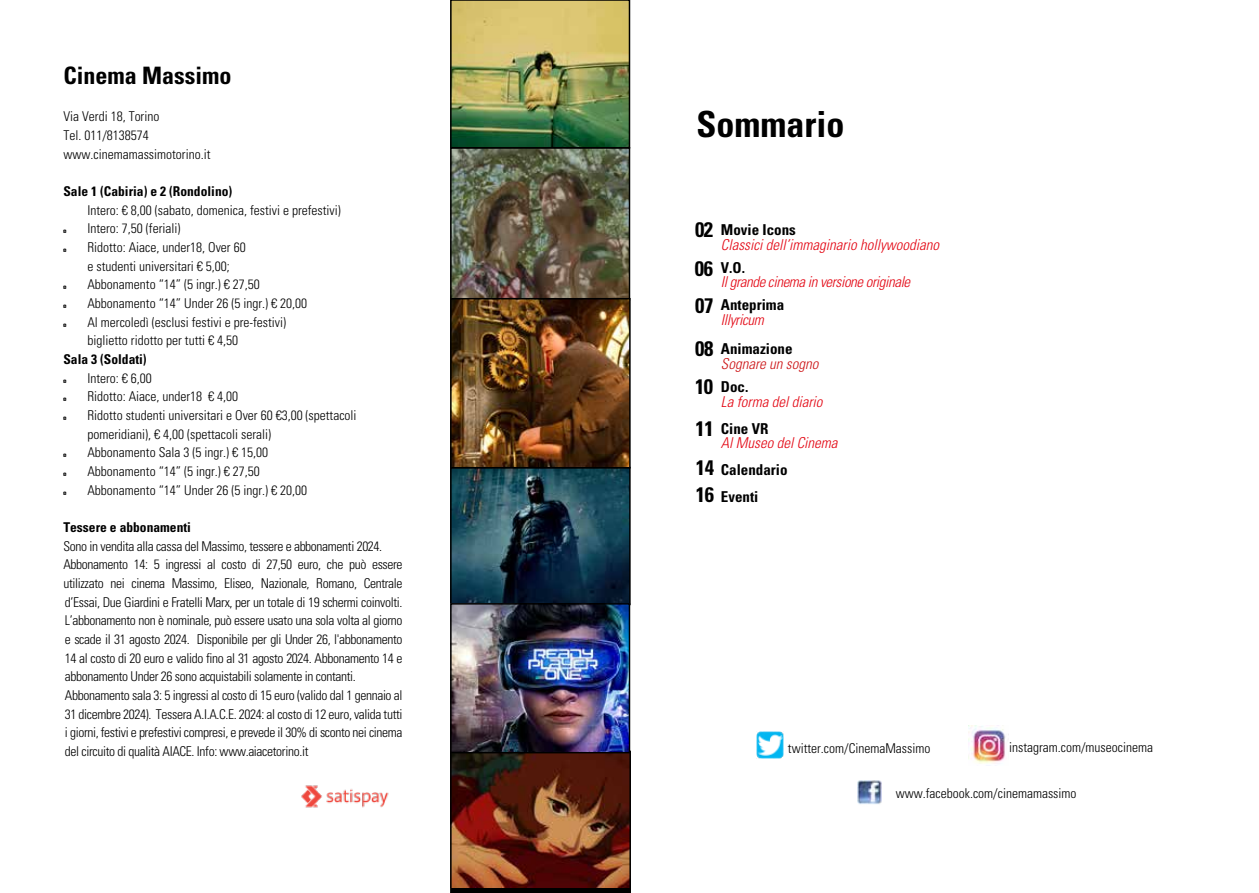
<style>
.page{position:relative;width:1259px;height:893px;background:#fff}
.page>*{position:absolute;margin:0;border:0;box-sizing:border-box;transform-origin:0 0}
.t1{font:700 condensed 36px "Univers";color:#000}
.t2{font:700 condensed 24px "Univers";color:#000}
.t3{font:700 condensed 21px/42.9px "Univers";letter-spacing:-.02em;color:#000}
.t4{font:italic 300 condensed 15px "Univers";color:#e30613}
.t5{font:700 condensed 15px/27px "Univers";color:#000}
.t6{font:italic 300 condensed 15px "Univers";letter-spacing:-.025em;color:#e30613}
.t7{font:italic 300 condensed 15px "Univers";color:#cd1719}
.t8{font:300 condensed 13.5px/18.6px "Univers";letter-spacing:-.025em;color:#000}
.t9{font:300 condensed 13.5px/18.6px "Univers";color:#000}
.t10{font:700 condensed 13.5px "Univers";color:#000}
</style>
<div class="page">
<img style="left:453px;top:301px;width:174px;height:449px">
<div style="left:450px;top:467px;width:180px;height:138px;border:2px solid #000"></div>
<img style="left:453px;top:150px;width:174px;height:148px">
<div style="left:450px;top:147px;width:180px;height:154px;border:2px solid #000"></div>
<img style="left:756px;top:731px;width:27px;height:28px">
<img style="left:857px;top:780px;width:24px;height:24px">
<img style="left:969px;top:725px;width:37px;height:39px">
<img style="left:301px;top:785px;width:88px;height:23px">
<div style="left:450px;top:298px;width:180px;height:170px;border:2px solid #000"></div>
<svg style="left:453px;top:887px;width:175px;height:3px"></svg>
<img style="left:453px;top:754px;width:175px;height:133px">
<div style="left:450px;top:751px;width:181px;height:142px;border:2px solid #000"></div>
<img style="left:453px;top:3px;width:174px;height:143px">
<div style="left:450px;top:0;width:180px;height:149px;border:2px solid #000"></div>
<div style="left:450px;top:603px;width:180px;height:150px;border:2px solid #000"></div>
<h2 class="t2" style="left:63px;top:61px;width:169px">Cinema Massimo</h2>
<p class="t9" style="left:63px;top:107px;width:148px">Via Verdi 18, Torino<br>Tel. 011/8138574 www.cinemamassimotorino.it</p>
<p class="t10" style="left:63px;top:183px;width:170px">Sale 1 (Cabiria) e 2 (Rondolino)</p>
<p class="t9" style="left:87px;top:201px;width:255px">Intero: € 8,00 (sabato, domenica, festivi e prefestivi)</p>
<p class="t9" style="left:63px;top:219px;width:118px">✔ Intero: 7,50 (feriali)</p>
<p class="t9" style="left:87px;top:238px;width:160px;text-indent:-24px">✔ Ridotto: Aiace, under18, Over 60 e studenti universitari € 5,00;</p>
<p class="t9" style="left:63px;top:275px;width:198px">✔ Abbonamento “14” (5 ingr.) € 27,50</p>
<p class="t9" style="left:63px;top:294px;width:245px">✔ Abbonamento “14” Under 26 (5 ingr.) € 20,00</p>
<p class="t9" style="left:87px;top:313px;width:200px;text-indent:-24px">✔ Al mercoledì (esclusi festivi e pre-festivi) biglietto ridotto per tutti € 4,50</p>
<p class="t10" style="left:63px;top:351px;width:85px">Sala 3 (Soldati)</p>
<p class="t9" style="left:63px;top:369px;width:90px">✔ Intero: € 6,00</p>
<p class="t9" style="left:63px;top:387px;width:176px">✔ Ridotto: Aiace, under18 € 4,00</p>
<p class="t9" style="left:87px;top:406px;width:271px;text-indent:-24px">✔ Ridotto studenti universitari e Over 60 €3,00 (spettacoli pomeridiani), € 4,00 (spettacoli serali)</p>
<p class="t9" style="left:63px;top:443px;width:206px">✔ Abbonamento Sala 3 (5 ingr.) € 15,00</p>
<p class="t9" style="left:63px;top:462px;width:198px">✔ Abbonamento “14” (5 ingr.) € 27,50</p>
<p class="t9" style="left:63px;top:481px;width:245px">✔ Abbonamento “14” Under 26 (5 ingr.) € 20,00</p>
<p class="t10" style="left:63px;top:519px;width:129px">Tessere e abbonamenti</p>
<p class="t8" style="left:63px;top:537px;width:341px">Sono in vendita alla cassa del Massimo, tessere e abbonamenti 2024.<br>Abbonamento 14: 5 ingressi al costo di 27,50 euro, che può essere utilizzato nei cinema Massimo, Eliseo, Nazionale, Romano, Centrale d’Essai, Due Giardini e Fratelli Marx, per un totale di 19 schermi coinvolti.<br>L’abbonamento non è nominale, può essere usato una sola volta al giorno e scade il 31 agosto 2024. Disponibile per gli Under 26, l'abbonamento 14 al costo di 20 euro e valido fino al 31 agosto 2024. Abbonamento 14 e abbonamento Under 26 sono acquistabili solamente in contanti.<br>Abbonamento sala 3: 5 ingressi al costo di 15 euro (valido dal 1 gennaio al 31 dicembre 2024). Tessera A.I.A.C.E. 2024: al costo di 12 euro, valida tutti i giorni, festivi e prefestivi compresi, e prevede il 30% di sconto nei cinema del circuito di qualità AIACE. Info: www.aiacetorino.it</p>
<h1 class="t1" style="left:696px;top:102px;width:149px">Sommario</h1>
<h3 class="t3" style="left:695px;top:208px;width:20px">02</h3>
<p class="t5" style="left:721px;top:216px;width:76px">Movie Icons</p>
<p class="t4" style="left:721px;top:235px;width:220px">Classici dell’immaginario hollywoodiano</p>
<p class="t5" style="left:721px;top:254px;width:26px">V.O.</p>
<p class="t6" style="left:721px;top:272px;width:191px">Il grande cinema in versione originale</p>
<p class="t5" style="left:721px;top:291px;width:65px">Anteprima</p>
<p class="t6" style="left:721px;top:311px;width:44px">Illyricum</p>
<p class="t5" style="left:721px;top:335px;width:73px">Animazione</p>
<p class="t7" style="left:721px;top:354px;width:99px">Sognare un sogno</p>
<p class="t5" style="left:721px;top:373px;width:29px">Doc.</p>
<p class="t4" style="left:721px;top:393px;width:103px">La forma del diario</p>
<p class="t5" style="left:721px;top:415px;width:49px">Cine VR</p>
<p class="t4" style="left:721px;top:433px;width:118px">Al Museo del Cinema</p>
<p class="t5" style="left:721px;top:456px;width:68px">Calendario<br>Eventi</p>
<h3 class="t3" style="left:695px;top:246px;width:20px">06</h3>
<h3 class="t3" style="left:695px;top:284px;width:20px">07<br>08</h3>
<h3 class="t3" style="left:695px;top:365px;width:20px">10<br>11</h3>
<h3 class="t3" style="left:696px;top:446px;width:20px">14</h3>
<h3 class="t3" style="left:696px;top:473px;width:20px">16</h3>
<p class="t9" style="left:1009px;top:738px;width:145px">instagram.com/museocinema</p>
<p class="t9" style="left:788px;top:738px;width:144px">twitter.com/CinemaMassimo</p>
<p class="t9" style="left:895px;top:784px;width:182px">www.facebook.com/cinemamassimo</p>
</div>
